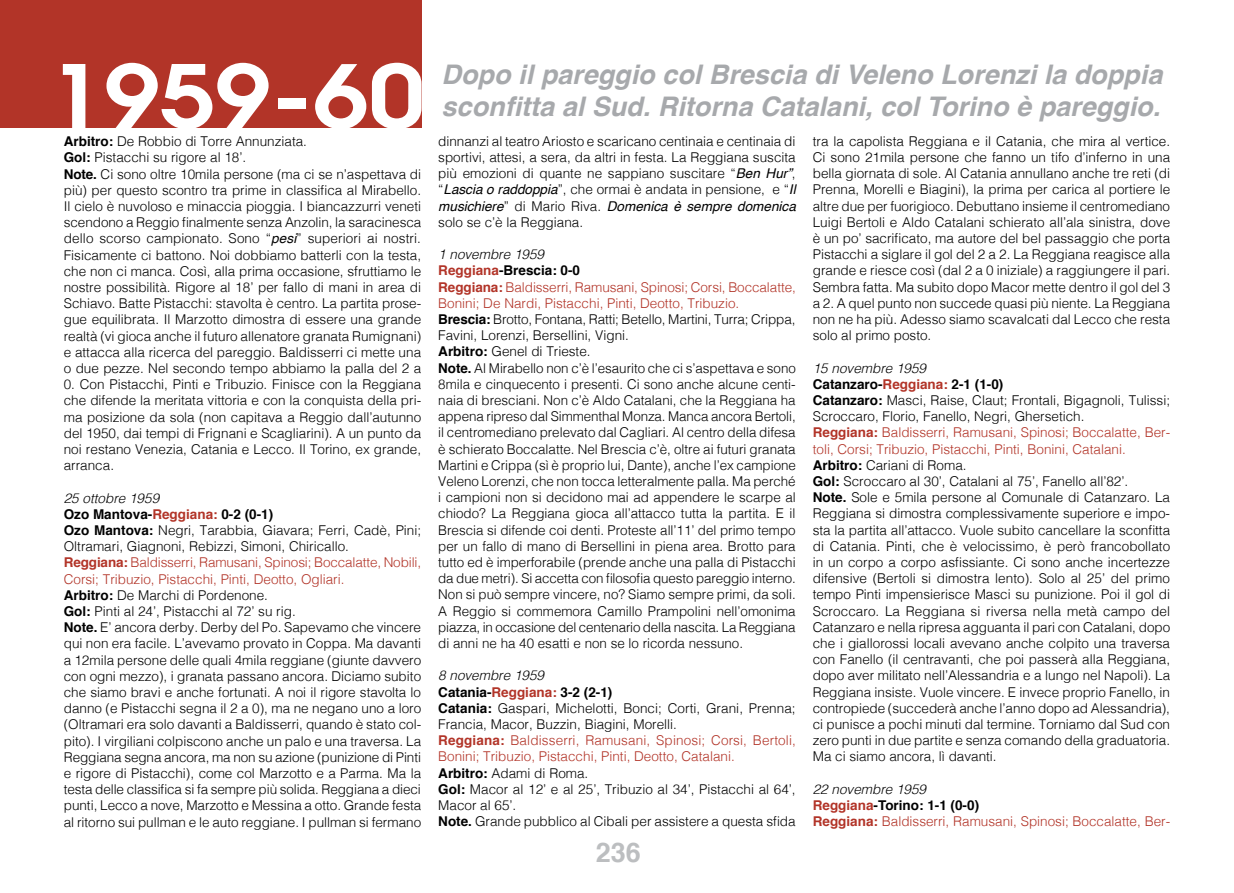
<style>
.page{position:relative;width:1234px;height:893px;background:#fff}
.page>*{position:absolute;margin:0;border:0;box-sizing:border-box;transform-origin:0 0}
.t1{font:600 86.55px "Avant Garde";letter-spacing:-.005em;color:#fff;scale:1.15 1}
.t2{font:italic 700 27px/32.4px "Helvetica";color:#a7a9ac}
.t3{font:700 27px "Helvetica";color:#bcbec0}
.t4{font:300 13.5px/16.2px "Helvetica";color:#000}
.t5{font:300 13.5px/16.2px "Helvetica";color:#b23428}
.s1{font-weight:700}
.s2{font-weight:400;font-style:italic}
.s3{font-style:italic}
.s4{font-weight:700;color:#b23428}
.s5{color:#b23428}
.s6{font-style:italic;color:#000}
.s7{font-weight:700;color:#000}
</style>
<div class="page">
<div style="left:0;top:0;width:421px;height:127px;background:#b23428"></div>
<h1 class="t1" style="left:49px;top:40px;width:328px">1959-60</h1>
<p class="t4" style="left:64px;top:132px;width:359px"><span class="s1">Arbitro:</span> De Robbio di Torre Annunziata.<br><span class="s1">Gol:</span> Pistacchi su rigore al 18’.<br><span class="s1">Note.</span> Ci sono oltre 10mila persone (ma ci se n’aspettava di più) per questo scontro tra prime in classifica al Mirabello.<br>Il cielo è nuvoloso e minaccia pioggia. I biancazzurri veneti scendono a Reggio finalmente senza Anzolin, la saracinesca dello scorso campionato. Sono “<span class="s2">pesi</span>” superiori ai nostri.<br>Fisicamente ci battono. Noi dobbiamo batterli con la testa, che non ci manca. Così, alla prima occasione, sfruttiamo le nostre possibilità. Rigore al 18’ per fallo di mani in area di Schiavo. Batte Pistacchi: stavolta è centro. La partita prose&shy;gue equilibrata. Il Marzotto dimostra di essere una grande realtà (vi gioca anche il futuro allenatore granata Rumignani) e attacca alla ricerca del pareggio. Baldisserri ci mette una o due pezze. Nel secondo tempo abbiamo la palla del 2 a</p>
<p class="t4" style="left:64px;top:375px;width:359px;text-align:justify">0. Con Pistacchi, Pinti e Tribuzio. Finisce con la Reggiana che difende la meritata vittoria e con la conquista della pri&shy;ma posizione da sola (non capitava a Reggio dall’autunno del 1950, dai tempi di Frignani e Scagliarini). A un punto da noi restano Venezia, Catania e Lecco. Il Torino, ex grande, arranca.</p>
<p class="t4" style="left:64px;top:489px;width:359px"><span class="s3">25 ottobre 1959<br></span><span class="s1">Ozo Mantova-</span><span class="s4">Reggiana:</span> <span class="s1">0-2 (0-1)<br>Ozo Mantova:</span> Negri, Tarabbia, Giavara; Ferri, Cadè, Pini; Oltramari, Giagnoni, Rebizzi, Simoni, Chiricallo.<br><span class="s4">Reggiana:</span> <span class="s5">Baldisserri, Ramusani, Spinosi; Boccalatte, Nobili, Corsi; Tribuzio, Pistacchi, Pinti, Deotto, Ogliari.<br></span><span class="s1">Arbitro:</span> De Marchi di Pordenone.<br><span class="s1">Gol:</span> Pinti al 24’, Pistacchi al 72’ su rig.<br><span class="s1">Note.</span> E’ ancora derby. Derby del Po. Sapevamo che vincere qui non era facile. L’avevamo provato in Coppa. Ma davanti a 12mila persone delle quali 4mila reggiane (giunte davvero con ogni mezzo), i granata passano ancora. Diciamo subito che siamo bravi e anche fortunati. A noi il rigore stavolta lo danno (e Pistacchi segna il 2 a 0), ma ne negano uno a loro (Oltramari era solo davanti a Baldisserri, quando è stato col&shy;pito). I virgiliani colpiscono anche un palo e una traversa. La Reggiana segna ancora, ma non su azione (punizione di Pinti e rigore di Pistacchi), come col Marzotto e a Parma. Ma la testa delle classifica si fa sempre più solida. Reggiana a dieci punti, Lecco a nove, Marzotto e Messina a otto. Grande festa al ritorno sui pullman e le auto reggiane. I pullman si fermano</p>
<h2 class="t2" style="left:441px;top:59px;width:722px">Dopo il pareggio col Brescia di Veleno Lorenzi la doppia sconfitta al Sud. Ritorna Catalani, col Torino è pareggio.</h2>
<p class="t4" style="left:438px;top:132px;width:359px;text-align:justify">dinnanzi al teatro Ariosto e scaricano centinaia e centinaia di sportivi, attesi, a sera, da altri in festa. La Reggiana suscita più emozioni di quante ne sappiano suscitare “<span class="s2">Ben Hur”</span>, “<span class="s2">Lascia o raddoppia</span>”, che ormai è andata in pensione, e “<span class="s2">Il musichiere</span>” di Mario Riva. <span class="s2">Domenica è sempre domenica </span>solo se c’è la Reggiana.</p>
<p class="t4" style="left:438px;top:245px;width:359px"><span class="s3">1 novembre 1959<br></span><span class="s4">Reggiana</span><span class="s1">-Brescia: 0-0<br></span><span class="s4">Reggiana:</span> <span class="s5">Baldisserri, Ramusani, Spinosi; Corsi, Boccalatte, Bonini; De Nardi, Pistacchi, Pinti, Deotto, Tribuzio.<br></span><span class="s1">Brescia:</span> Brotto, Fontana, Ratti; Betello, Martini, Turra; Crippa, Favini, Lorenzi, Bersellini, Vigni.<br><span class="s1">Arbitro:</span> Genel di Trieste.<br><span class="s1">Note.</span> Al Mirabello non c’è l’esaurito che ci s’aspettava e sono 8mila e cinquecento i presenti. Ci sono anche alcune centi&shy;naia di bresciani. Non c’è Aldo Catalani, che la Reggiana ha appena ripreso dal Simmenthal Monza. Manca ancora Bertoli, il centromediano prelevato dal Cagliari. Al centro della difesa è schierato Boccalatte. Nel Brescia c’è, oltre ai futuri granata Martini e Crippa (sì è proprio lui, Dante), anche l’ex campione Veleno Lorenzi, che non tocca letteralmente palla. Ma perché i campioni non si decidono mai ad appendere le scarpe al chiodo? La Reggiana gioca all’attacco tutta la partita. E il Brescia si difende coi denti. Proteste all’11’ del primo tempo per un fallo di mano di Bersellini in piena area. Brotto para tutto ed è imperforabile (prende anche una palla di Pistacchi da due metri). Si accetta con filosofia questo pareggio interno.<br>Non si può sempre vincere, no? Siamo sempre primi, da soli.<br>A Reggio si commemora Camillo Prampolini nell’omonima piazza, in occasione del centenario della nascita. La Reggiana di anni ne ha 40 esatti e non se lo ricorda nessuno.</p>
<p class="t4" style="left:438px;top:666px;width:359px"><span class="s3">8 novembre 1959<br></span><span class="s1">Catania-</span><span class="s4">Reggiana:</span> <span class="s1">3-2 (2-1)<br>Catania:</span> Gaspari, Michelotti, Bonci; Corti, Grani, Prenna; Francia, Macor, Buzzin, Biagini, Morelli.<br><span class="s4">Reggiana:</span> <span class="s5">Baldisserri, Ramusani, Spinosi; Corsi, Bertoli, Bonini; Tribuzio, Pistacchi, Pinti, Deotto, Catalani.<br></span><span class="s1">Arbitro:</span> Adami di Roma.<br><span class="s1">Gol:</span> Macor al 12’ e al 25’, Tribuzio al 34’, Pistacchi al 64’, Macor al 65’.<br><span class="s1">Note.</span> Grande pubblico al Cibali per assistere a questa sfida</p>
<h2 class="t3" style="left:595px;top:831px;width:47px">236</h2>
<p class="t4" style="left:812px;top:132px;width:359px;text-align:justify">tra la capolista Reggiana e il Catania, che mira al vertice.<br>Ci sono 21mila persone che fanno un tifo d’inferno in una bella giornata di sole. Al Catania annullano anche tre reti (di Prenna, Morelli e Biagini), la prima per carica al portiere le altre due per fuorigioco. Debuttano insieme il centromediano Luigi Bertoli e Aldo Catalani schierato all’ala sinistra, dove è un po’ sacrificato, ma autore del bel passaggio che porta Pistacchi a siglare il gol del 2 a 2. La Reggiana reagisce alla grande e riesce così (dal 2 a 0 iniziale) a raggiungere il pari.<br>Sembra fatta. Ma subito dopo Macor mette dentro il gol del 3 a 2. A quel punto non succede quasi più niente. La Reggiana non ne ha più. Adesso siamo scavalcati dal Lecco che resta solo al primo posto.</p>
<p class="t4" style="left:812px;top:359px;width:359px"><span class="s3">15 novembre 1959<br></span><span class="s1">Catanzaro-</span><span class="s4">Reggiana:</span> <span class="s1">2-1 (1-0)<br>Catanzaro:</span> Masci, Raise, Claut; Frontali, Bigagnoli, Tulissi; Scroccaro, Florio, Fanello, Negri, Ghersetich.<br><span class="s4">Reggiana:</span> <span class="s5">Baldisserri, Ramusani, Spinosi; Boccalatte, Ber&shy;toli, Corsi; Tribuzio, Pistacchi, Pinti, Bonini, Catalani.<br></span><span class="s1">Arbitro:</span> Cariani di Roma.<br><span class="s1">Gol:</span> Scroccaro al 30’, Catalani al 75’, Fanello all’82’.<br><span class="s1">Note.</span> Sole e 5mila persone al Comunale di Catanzaro. La Reggiana si dimostra complessivamente superiore e impo&shy;sta la partita all’attacco. Vuole subito cancellare la sconfitta di Catania. Pinti, che è velocissimo, è però francobollato in un corpo a corpo asfissiante. Ci sono anche incertezze difensive (Bertoli si dimostra lento). Solo al 25’ del primo tempo Pinti impensierisce Masci su punizione. Poi il gol di Scroccaro. La Reggiana si riversa nella metà campo del Catanzaro e nella ripresa agguanta il pari con Catalani, dopo che i giallorossi locali avevano anche colpito una traversa con Fanello (il centravanti, che poi passerà alla Reggiana, dopo aver militato nell’Alessandria e a lungo nel Napoli). La Reggiana insiste. Vuole vincere. E invece proprio Fanello, in contropiede (succederà anche l’anno dopo ad Alessandria), ci punisce a pochi minuti dal termine. Torniamo dal Sud con zero punti in due partite e senza comando della graduatoria.<br>Ma ci siamo ancora, lì davanti.</p>
<p class="t5" style="left:812px;top:780px;width:359px"><span class="s6">22 novembre 1959<br></span><span class="s1">Reggiana</span><span class="s7">-Torino: 1-1 (0-0)<br></span><span class="s1">Reggiana:</span> Baldisserri, Ramusani, Spinosi; Boccalatte, Ber-</p>
</div>
